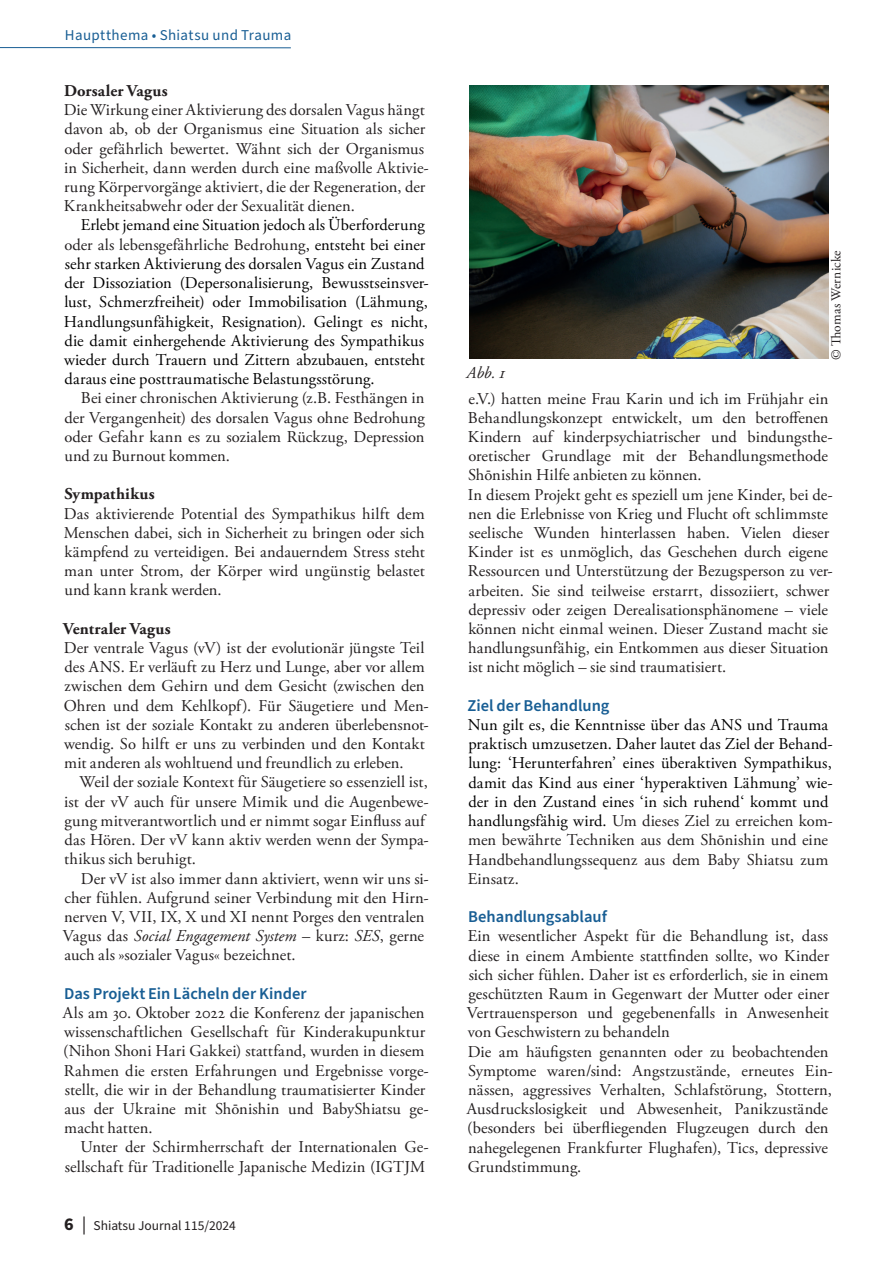
<style>
.page{position:relative;width:893px;height:1263px;background:#fff}
.page>*{position:absolute;margin:0;border:0;box-sizing:border-box;transform-origin:0 0}
.t1{font:16.5px/19.2px "Adobe Garamond Pro";letter-spacing:.005em;color:#231f20}
.t2{font:16.5px/19.2px "Adobe Garamond Pro";letter-spacing:.005em;color:#000001}
.t3{font:600 16.5px "Source Sans Pro";color:#185e94}
.t4{font:700 16.5px "Adobe Garamond Pro";letter-spacing:.01em;color:#231f20}
.t5{font:italic 16.5px "Adobe Garamond Pro";color:#231f20}
.t6{font:15px "Source Sans Pro";letter-spacing:.025em;color:#185e94}
.t7{font:13.5px "Source Sans Pro";color:#231f20}
.t8{font:13.5px "Adobe Garamond Pro";letter-spacing:.015em;color:#231f20}
.s1{color:#231f20}
.s2{font-style:italic}
.s3{font-weight:700;font-size:18px}
.s4{font-family:"Minion Pro";font-size:18px}
</style>
<div class="page">
<img style="left:469px;top:86px;width:359px;height:273px">
<hr style="left:0;top:47px;width:291px;height:1px;background:#185e94">
<p class="t6" style="left:65px;top:25px;width:228px">Hauptthema • Shiatsu und Trauma</p>
<p class="t4" style="left:64px;top:81px;width:105px">Dorsaler Vagus</p>
<p class="t1" style="left:64px;top:101px;width:366px">Die Wirkung einer Aktivierung des dorsalen Vagus hängt davon ab, ob der Organismus eine Situation als sicher oder gefährlich bewertet. Wähnt sich der Organismus in Sicherheit, dann werden durch eine maßvolle Aktivie&shy;rung Körpervorgänge aktiviert, die der Regeneration, der Krankheitsabwehr oder der Sexualität dienen.</p>
<p class="t2" style="left:64px;top:216px;width:366px;text-indent:17px">Erlebt jemand eine Situation jedoch als Überforderung <span class="s1">oder als lebensgefährliche Bedrohung</span>, entsteht bei einer sehr starken Aktivierung des dorsalen Vagus ein Zustand der Dissoziation (Depersonalisierung, Bewusstseinsver&shy;lust, Schmerzfreiheit) oder Immobilisation (Lähmung, Handlungsunfähigkeit, Resignation). Gelingt es nicht, die damit einhergehende Aktivierung des Sympathikus wieder durch Trauern und Zittern abzubauen, entsteht daraus eine posttraumatische Belastungsstörung.</p>
<p class="t1" style="left:64px;top:389px;width:362px;text-align:justify;text-indent:17px">Bei einer chronischen Aktivierung (z.B. Festhängen in der Vergangenheit) des dorsalen Vagus ohne Bedrohung oder Gefahr kann es zu sozialem Rückzug, Depression und zu Burnout kommen.</p>
<p class="t4" style="left:64px;top:484px;width:92px">Sympathikus</p>
<p class="t1" style="left:64px;top:504px;width:363px;text-align:justify">Das aktivierende Potential des Sympathikus hilft dem Menschen dabei, sich in Sicherheit zu bringen oder sich kämpfend zu verteidigen. Bei andauerndem Stress steht man unter Strom, der Körper wird ungünstig belastet und kann krank werden.</p>
<p class="t4" style="left:63px;top:619px;width:109px">Ventraler Vagus</p>
<p class="t1" style="left:64px;top:639px;width:367px">Der ventrale Vagus (vV) ist der evolutionär jüngste Teil des ANS. Er verläuft zu Herz und Lunge, aber vor allem zwischen dem Gehirn und dem Gesicht (zwischen den Ohren und dem Kehlkopf). Für Säugetiere und Men&shy;schen ist der soziale Kontakt zu anderen überlebensnot&shy;wendig. So hilft er uns zu verbinden und den Kontakt mit anderen als wohltuend und freundlich zu erleben.</p>
<p class="t1" style="left:64px;top:773px;width:366px;text-indent:15px">Weil der soziale Kontext für Säugetiere so essenziell ist, ist der vV auch für unsere Mimik und die Augenbewe&shy;gung mitverantwortlich und er nimmt sogar Einfluss auf das Hören. Der vV kann aktiv werden wenn der Sympa&shy;thikus sich beruhigt.</p>
<p class="t1" style="left:63px;top:869px;width:368px;text-indent:18px">Der vV ist also immer dann aktiviert, wenn wir uns si&shy;cher fühlen. Aufgrund seiner Verbindung mit den Hirn&shy;nerven V, VII, IX, X und XI nennt Porges den ventralen Vagus das <span class="s2">Social Engagement System</span> – kurz: <span class="s2">SES</span>, gerne auch als »sozialer Vagus« bezeichnet.</p>
<p class="t3" style="left:64px;top:982px;width:244px">Das Projekt Ein Lächeln der Kinder</p>
<p class="t1" style="left:63px;top:1004px;width:367px">Als am 30. Oktober 2022 die Konferenz der japanischen wissenschaftlichen Gesellschaft für Kinderakupunktur (Nihon Shoni Hari Gakkei) stattfand, wurden in diesem Rahmen die ersten Erfahrungen und Ergebnisse vorge&shy;stellt, die wir in der Behandlung traumatisierter Kinder aus der Ukraine mit Shōnishin und BabyShiatsu ge&shy;macht hatten.</p>
<p class="t1" style="left:65px;top:1138px;width:366px;text-align:right">Unter der Schirmherrschaft der Internationalen Ge&shy;sellschaft für Traditionelle Japanische Medizin (IGTJM</p>
<p class="t7" style="left:64px;top:1217px;width:173px"><span class="s3">6</span> <span class="s4">|</span> Shiatsu Journal 115/2024</p>
<p class="t5" style="left:467px;top:363px;width:40px">Abb. 1</p>
<p class="t8" style="left:828px;top:360px;width:111px;rotate:-90deg">© Thomas Wernicke</p>
<p class="t1" style="left:468px;top:389px;width:367px">e.V.) hatten meine Frau Karin und ich im Frühjahr ein Behandlungskonzept entwickelt, um den betroffenen Kindern auf kinderpsychiatrischer und bindungsthe&shy;oretischer Grundlage mit der Behandlungsmethode Shōnishin Hilfe anbieten zu können.<br>In diesem Projekt geht es speziell um jene Kinder, bei de&shy;nen die Erlebnisse von Krieg und Flucht oft schlimmste seelische Wunden hinterlassen haben. Vielen dieser Kinder ist es unmöglich, das Geschehen durch eigene Ressourcen und Unterstützung der Bezugsperson zu ver&shy;arbeiten. Sie sind teilweise erstarrt, dissoziiert, schwer depressiv oder zeigen Derealisationsphänomene – viele können nicht einmal weinen. Dieser Zustand macht sie handlungsunfähig, ein Entkommen aus dieser Situation ist nicht möglich – sie sind traumatisiert.</p>
<p class="t3" style="left:468px;top:694px;width:143px">Ziel der Behandlung</p>
<p class="t2" style="left:468px;top:716px;width:366px">Nun gilt es, die Kenntnisse über das ANS und Trauma praktisch umzusetzen. Daher lautet das Ziel der Behand&shy;lung: ‘Herunterfahren’ eines überaktiven Sympathikus, damit das Kind aus einer ‘hyperaktiven Lähmung’ wie&shy;der in den Zustand eines ‘in sich ruhend‘ kommt und handlungsfähig wird. <span class="s1">Um dieses Ziel zu erreichen kom&shy;men bewährte Techniken aus dem Shōnishin und eine Handbehandlungssequenz aus dem Baby Shiatsu zum Einsatz.</span></p>
<p class="t3" style="left:468px;top:906px;width:140px">Behandlungsablauf</p>
<p class="t1" style="left:467px;top:927px;width:368px">Ein wesentlicher Aspekt für die Behandlung ist, dass diese in einem Ambiente stattfinden sollte, wo Kinder sich sicher fühlen. Daher ist es erforderlich, sie in einem geschützten Raum in Gegenwart der Mutter oder einer Vertrauensperson und gegebenenfalls in Anwesenheit von Geschwistern zu behandeln<br>Die am häufigsten genannten oder zu beobachtenden Symptome waren/sind: Angstzustände, erneutes Ein&shy;nässen, aggressives Verhalten, Schlafstörung, Stottern, Ausdruckslosigkeit und Abwesenheit, Panikzustände (besonders bei überfliegenden Flugzeugen durch den nahegelegenen Frankfurter Flughafen), Tics, depressive Grundstimmung.</p>
</div>
